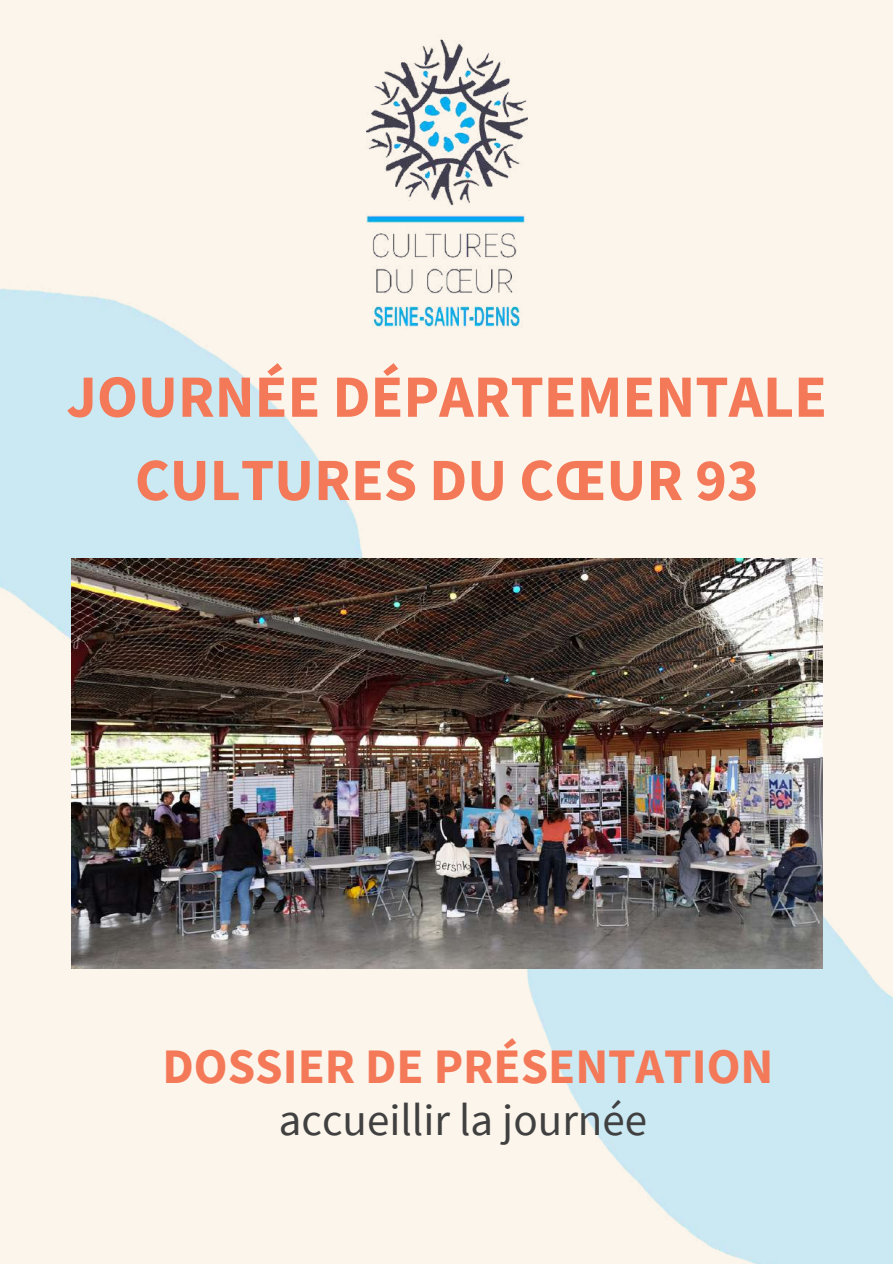
<style>
.page{position:relative;width:893px;height:1264px;background:#fff}
.page>*{position:absolute;margin:0;border:0;box-sizing:border-box;transform-origin:0 0}
.t1{font:700 60px/83.2px "Source Sans Pro";color:#f37958;text-align:center}
.t2{font:700 49.5px "Source Sans Pro";color:#f37958}
.t3{font:45px "Source Sans Pro";color:#404040}
</style>
<div class="page">
<div style="left:0;top:0;width:892px;height:1263px;background:#fcf5eb"></div>
<img style="left:558px;top:558px;width:334px;height:705px">
<img style="left:0;top:39px;width:629px;height:1027px">
<img style="left:71px;top:559px;width:751px;height:409px">
<p class="t1" style="left:66px;top:354px;width:762px">JOURNÉE DÉPARTEMENTALE<br>CULTURES DU CŒUR 93</p>
<p class="t2" style="left:162px;top:1034px;width:612px">DOSSIER DE PRÉSENTATION</p>
<p class="t3" style="left:279px;top:1091px;width:370px">accueillir la journée</p>
</div>
